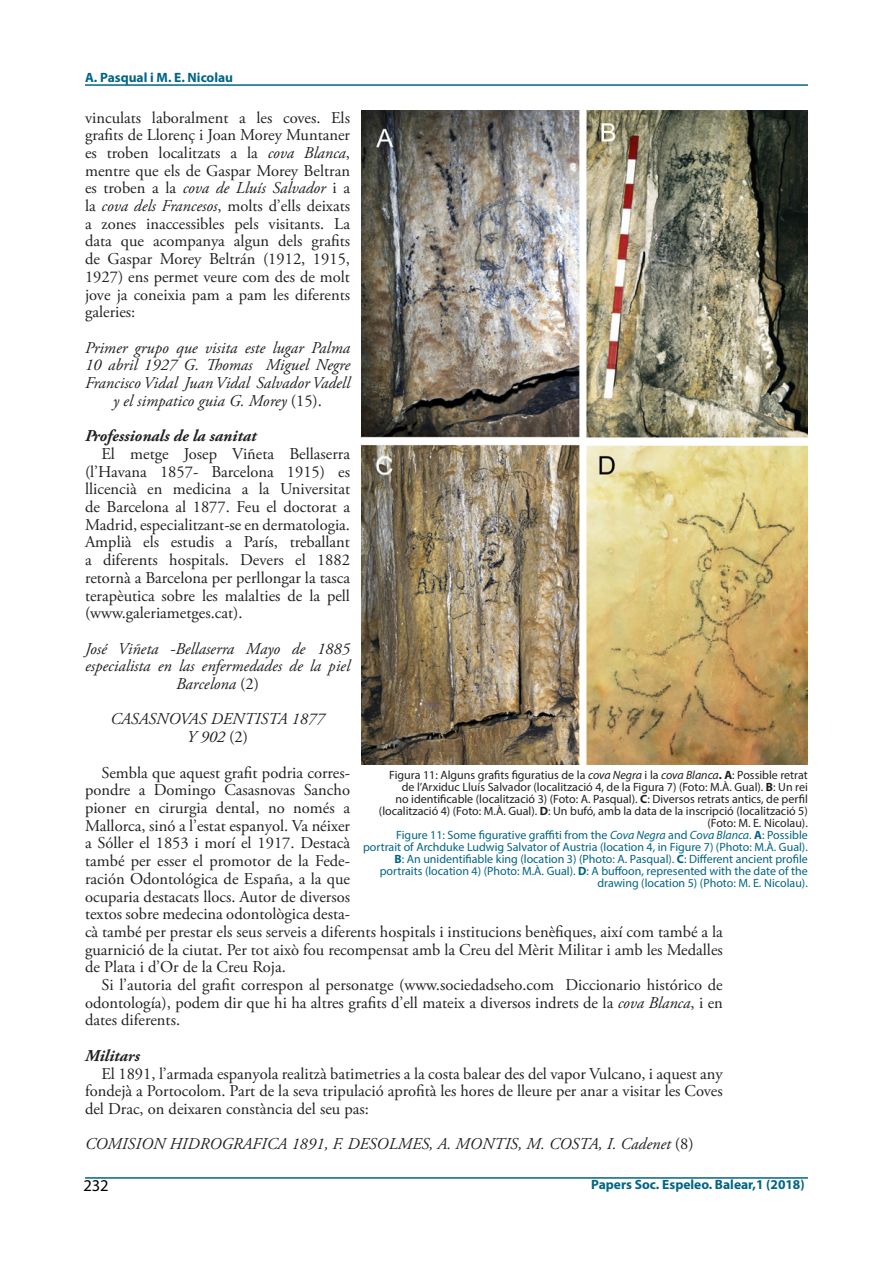
<style>
.page{position:relative;width:893px;height:1263px;background:#fff}
.page>*{position:absolute;margin:0;border:0;box-sizing:border-box;transform-origin:0 0}
.t1{font:16.5px/17.7px "Adobe Garamond Pro";color:#231f20;text-align:justify}
.t2{font:italic 16.5px/17.7px "Adobe Garamond Pro";color:#231f20;text-align:center}
.t3{font:italic 700 16.5px "Adobe Garamond Pro";color:#231f20}
.t4{font:16.5px "Myriad Pro";color:#000}
.t5{font:700 13.5px "Myriad Pro";color:#006585}
.t6{font:12px/12px "Myriad Pro";color:#006585;text-align:right}
.s1{font-style:italic}
.s2{font-style:normal}
.s3{color:#231f20}
.s4{font-style:italic;color:#231f20}
.s5{font-weight:700;color:#231f20}
.s6{font-weight:700}
</style>
<div class="page">
<hr style="left:85px;top:1177px;width:723px;height:2px;background:#006585">
<hr style="left:85px;top:84px;width:723px;height:2px;background:#006585">
<img style="left:362px;top:111px;width:446px;height:654px">
<p class="t5" style="left:85px;top:68px;width:150px">A. Pasqual i M. E. Nicolau</p>
<p class="t1" style="left:85px;top:109px;width:267px">vinculats laboralment a les coves. Els grafits de Llorenç i Joan Morey Muntaner es troben localitzats a la <span class="s1">cova Blanca</span>, mentre que els de Gaspar Morey Beltran es troben a la <span class="s1">cova de Lluís Salvador</span> i a la <span class="s1">cova dels Francesos</span>, molts d’ells deixats a zones inaccessibles pels visitants. La data que acompanya algun dels grafits de Gaspar Morey Beltrán (1912, 1915, 1927) ens permet veure com des de molt jove ja coneixia pam a pam les diferents galeries:</p>
<p class="t2" style="left:85px;top:339px;width:267px">Primer grupo que visita este lugar Palma 10 abril 1927 G. Thomas Miguel Negre Francisco Vidal Juan Vidal Salvador Vadell y el simpatico guia G. Morey <span class="s2">(15).</span></p>
<p class="t3" style="left:85px;top:426px;width:173px">Professionals de la sanitat</p>
<p class="t1" style="left:85px;top:445px;width:267px;text-indent:16px">El metge Josep Viñeta Bellaserra (l’Havana 1857- Barcelona 1915) es llicencià en medicina a la Universitat de Barcelona al 1877. Feu el doctorat a Madrid, especialitzant-se en dermatologia.<br>Amplià els estudis a París, treballant a diferents hospitals. Devers el 1882 retornà a Barcelona per perllongar la tasca terapèutica sobre les malalties de la pell (www.galeriametges.cat).</p>
<p class="t2" style="left:85px;top:640px;width:267px">José Viñeta -Bellaserra Mayo de 1885 especialista en las enfermedades de la piel<br>Barcelona <span class="s2">(2)</span></p>
<p class="t2" style="left:110px;top:711px;width:216px">CASASNOVAS DENTISTA 1877<br>Y 902 <span class="s2">(2)</span></p>
<p class="t1" style="left:85px;top:764px;width:267px;text-indent:16px">Sembla que aquest grafit podria corres&shy;pondre a Domingo Casasnovas Sancho pioner en cirurgia dental, no només a Mallorca, sinó a l’estat espanyol. Va néixer a Sóller el 1853 i morí el 1917. Destacà també per esser el promotor de la Fede&shy;ración Odontológica de España, a la que ocuparia destacats llocs. Autor de diversos textos sobre medecina odontològica desta-</p>
<p class="t6" style="left:363px;top:768px;width:446px"><span class="s3">Figura 11: Alguns grafits figuratius de la</span> <span class="s4">cova Negra</span> <span class="s3">i la</span> <span class="s4">cova Blanca</span><span class="s5">. A</span><span class="s3">: Possible retrat<br>de l’Arxiduc Lluís Salvador (localització 4, de la Figura 7) (Foto: M.À. Gual).</span> <span class="s5">B</span><span class="s3">: Un rei<br>no identificable (localització 3) (Foto: A. Pasqual).</span> <span class="s5">C</span><span class="s3">: Diversos retrats antics, de perfil (localització 4) (Foto: M.À. Gual).</span> <span class="s5">D</span><span class="s3">: Un bufó, amb la data de la inscripció (localització 5) (Foto: M. E. Nicolau).<br></span>Figure 11: Some figurative graffiti from the <span class="s1">Cova Negra</span> and <span class="s1">Cova Blanca</span>. <span class="s6">A</span>: Possible portrait of Archduke Ludwig Salvator of Austria (location 4, in Figure 7) (Photo: M.À. Gual).<br><span class="s6">B</span>: An unidentifiable king (location 3) (Photo: A. Pasqual). <span class="s6">C</span>: Different ancient profile portraits (location 4) (Photo: M.À. Gual). <span class="s6">D</span>: A buffoon, represented with the date of the drawing (location 5) (Photo: M. E. Nicolau).</p>
<p class="t1" style="left:85px;top:923px;width:639px">cà també per prestar els seus serveis a diferents hospitals i institucions benèfiques, així com també a la guarnició de la ciutat. Per tot això fou recompensat amb la Creu del Mèrit Militar i amb les Medalles de Plata i d’Or de la Creu Roja.</p>
<p class="t1" style="left:85px;top:976px;width:639px;text-indent:16px">Si l’autoria del grafit correspon al personatge (www.sociedadseho.com Diccionario histórico de odontología), podem dir que hi ha altres grafits d’ell mateix a diversos indrets de la <span class="s1">cova Blanca</span>, i en dates diferents.</p>
<p class="t3" style="left:85px;top:1046px;width:56px">Militars</p>
<p class="t1" style="left:85px;top:1065px;width:639px;text-indent:16px">El 1891, l’armada espanyola realitzà batimetries a la costa balear des del vapor Vulcano, i aquest any fondejà a Portocolom. Part de la seva tripulació aprofità les hores de lleure per anar a visitar les Coves del Drac, on deixaren constància del seu pas:</p>
<p class="t2" style="left:85px;top:1136px;width:610px">COMISION HIDROGRAFICA 1891, F. DESOLMES, A. MONTIS, M. COSTA, I. Cadenet <span class="s2">(8)</span></p>
<p class="t4" style="left:83px;top:1175px;width:27px">232</p>
<p class="t5" style="left:591px;top:1176px;width:215px">Papers Soc. Espeleo. Balear,1 (2018)</p>
</div>
